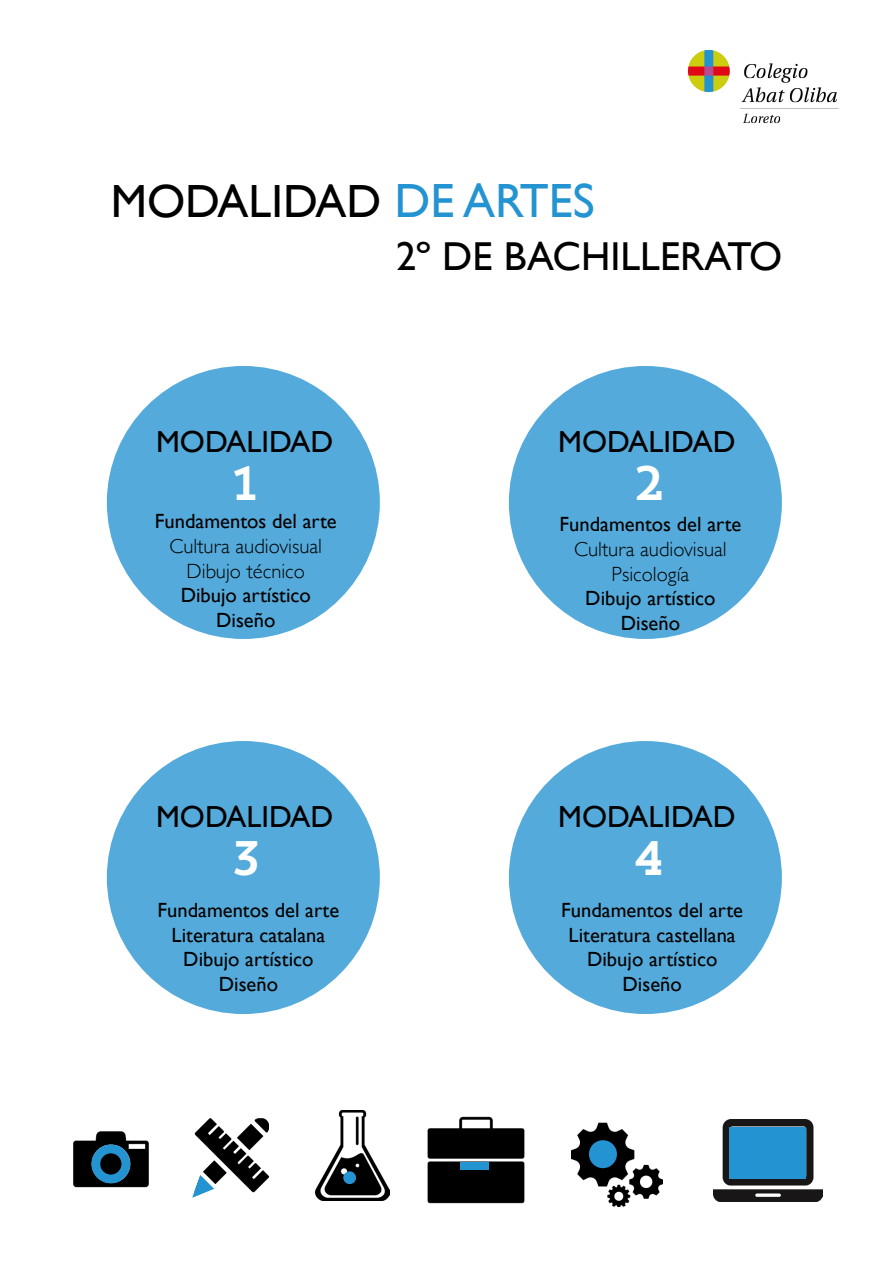
<style>
.page{position:relative;width:893px;height:1263px;background:#fff}
.page>*{position:absolute;margin:0;border:0;box-sizing:border-box;transform-origin:0 0}
.t1{font:48.15px "Trend Slab One";color:#fff}
.t2{font:46.5px "Gill Sans";color:#000}
.t3{font:40.35px "Gill Sans";color:#000}
.t4{font:30.45px "Gill Sans";color:#000}
.t5{font:20.55px "Gill Sans";color:#000}
.t6{font:300 20.55px "Gill Sans";color:#000}
.s1{font-size:48px;color:#2493d1}
</style>
<div class="page">
<div style="left:107px;top:366px;width:273px;height:273px;background:#54abdb;border-radius:50%"></div>
<div style="left:509px;top:366px;width:273px;height:273px;background:#54abdb;border-radius:50%"></div>
<img style="left:688px;top:50px;width:151px;height:74px">
<img style="left:428px;top:1116px;width:97px;height:88px">
<img style="left:194px;top:1118px;width:75px;height:75px">
<img style="left:315px;top:1110px;width:74px;height:90px">
<img style="left:572px;top:1122px;width:90px;height:85px">
<img style="left:713px;top:1120px;width:110px;height:81px">
<img style="left:73px;top:1131px;width:76px;height:57px">
<div style="left:91px;top:1144px;width:39px;height:39px;border:9px solid #2493d1;border-radius:50%"></div>
<div style="left:589px;top:1140px;width:28px;height:28px;background:#2493d1;border-radius:50%"></div>
<div style="left:343px;top:1171px;width:13px;height:13px;background:#2493d1;border-radius:50%"></div>
<svg style="left:192px;top:1175px;width:22px;height:23px"></svg>
<div style="left:730px;top:1127px;width:76px;height:51px;background:#2493d1"></div>
<div style="left:461px;top:1162px;width:28px;height:8px;background:#2493d1"></div>
<div style="left:107px;top:741px;width:273px;height:273px;background:#54abdb;border-radius:50%"></div>
<div style="left:509px;top:741px;width:273px;height:273px;background:#54abdb;border-radius:50%"></div>
<p class="t2" style="left:111px;top:174px;width:485px">MODALIDAD <span class="s1">DE ARTES</span></p>
<p class="t3" style="left:396px;top:233px;width:388px">2º DE BACHILLERATO</p>
<p class="t4" style="left:156px;top:423px;width:179px">MODALIDAD</p>
<p class="t1" style="left:231px;top:452px;width:30px">1</p>
<p class="t5" style="left:155px;top:509px;width:183px">Fundamentos del arte</p>
<p class="t6" style="left:170px;top:530px;width:154px">Cultura audiovisual</p>
<p class="t6" style="left:187px;top:555px;width:120px">Dibujo técnico</p>
<p class="t5" style="left:181px;top:583px;width:132px">Dibujo artístico</p>
<p class="t5" style="left:216px;top:608px;width:61px">Diseño</p>
<p class="t4" style="left:156px;top:798px;width:179px">MODALIDAD</p>
<p class="t1" style="left:231px;top:827px;width:34px">3</p>
<p class="t5" style="left:158px;top:898px;width:183px">Fundamentos del arte</p>
<p class="t5" style="left:172px;top:923px;width:155px">Literatura catalana</p>
<p class="t5" style="left:183px;top:947px;width:132px">Dibujo artístico</p>
<p class="t5" style="left:219px;top:972px;width:61px">Diseño</p>
<p class="t4" style="left:558px;top:423px;width:179px">MODALIDAD</p>
<p class="t1" style="left:633px;top:452px;width:35px">2</p>
<p class="t5" style="left:560px;top:512px;width:183px">Fundamentos del arte</p>
<p class="t6" style="left:574px;top:533px;width:154px">Cultura audiovisual</p>
<p class="t6" style="left:612px;top:558px;width:79px">Psicología</p>
<p class="t5" style="left:585px;top:586px;width:132px">Dibujo artístico</p>
<p class="t5" style="left:621px;top:611px;width:61px">Diseño</p>
<p class="t4" style="left:558px;top:798px;width:179px">MODALIDAD</p>
<p class="t1" style="left:633px;top:827px;width:35px">4</p>
<p class="t5" style="left:561px;top:898px;width:183px">Fundamentos del arte</p>
<p class="t5" style="left:569px;top:923px;width:169px">Literatura castellana</p>
<p class="t5" style="left:587px;top:947px;width:132px">Dibujo artístico</p>
<p class="t5" style="left:622px;top:972px;width:61px">Diseño</p>
</div>
